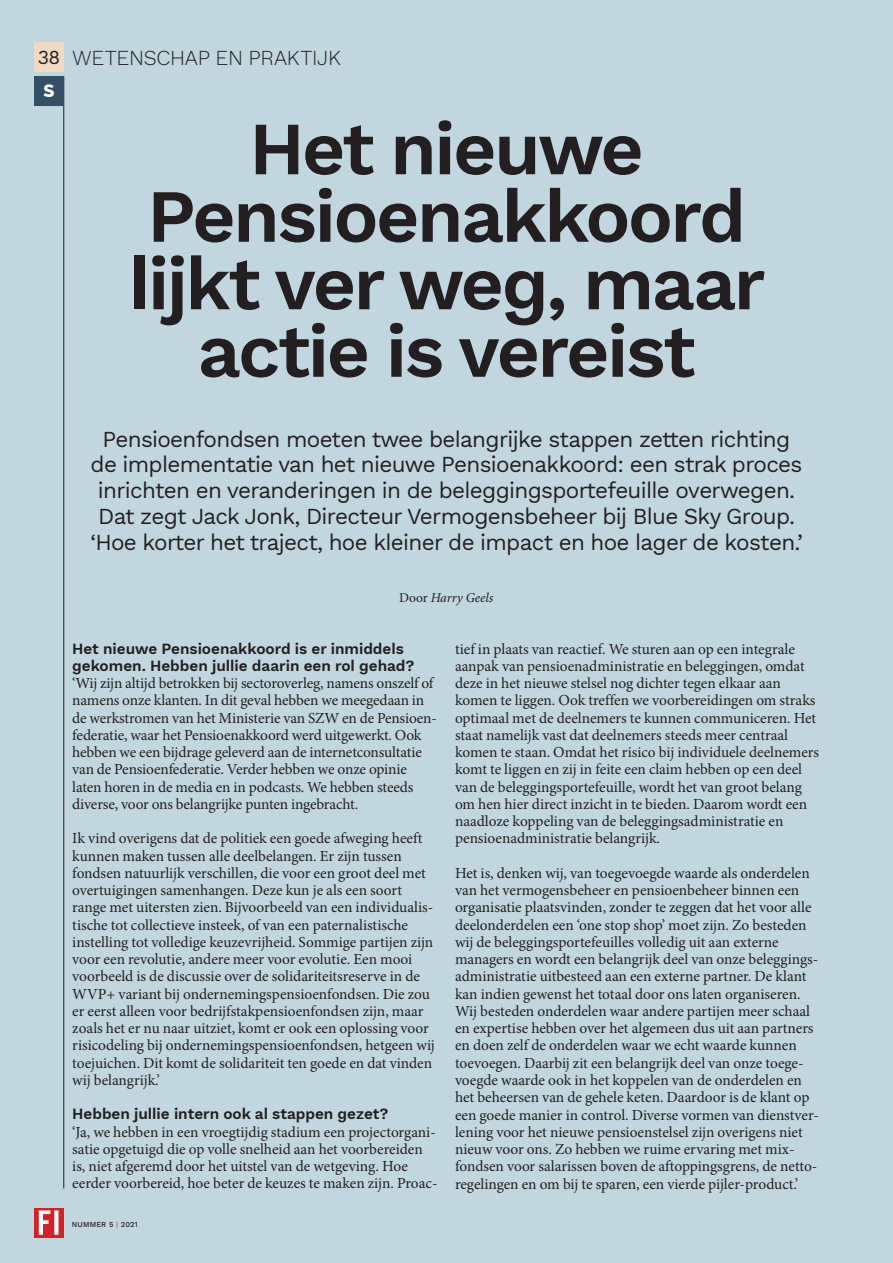
<style>
.page{position:relative;width:893px;height:1263px;background:#c2d6df}
.page>*{position:absolute;margin:0;border:0;box-sizing:border-box;transform-origin:0 0}
.t1{font:75px/67.5px "Work Sans";letter-spacing:-.03em;color:#231f20;text-align:center}
.t2{font:22.5px/25.8px "Work Sans";letter-spacing:-.03em;color:#231f20;text-align:center}
.t3{font:300 21px "Work Sans";letter-spacing:-.01em;color:#231f20}
.t4{font:19.5px "Work Sans";color:#231f20}
.t5{font:800 18px "Raleway";color:#fff}
.t6{font:15.3px/17.2px "Minion Pro";color:#231f20}
.t7{font:15.3px/17.2px "Work Sans";color:#231f20}
.t8{font:italic 13.5px "Minion Pro";color:#231f20}
.t9{font:7.5px "Work Sans";letter-spacing:.02em;color:#231f20}
.s1{font-style:normal}
.s2{color:#d1232a}
</style>
<div class="page">
<hr style="left:64px;top:77px;width:1px;height:1111px;background:#231f20">
<div style="left:34px;top:77px;width:30px;height:29px;background:#344f65"></div>
<div style="left:34px;top:43px;width:30px;height:29px;background:#f0dac4"></div>
<svg style="left:34px;top:1208px;width:30px;height:29px"></svg>
<svg style="left:39px;top:1210px;width:19px;height:25px"></svg>
<p class="t4" style="left:37px;top:43px;width:24px">38</p>
<p class="t5" style="left:43px;top:77px;width:13px">S</p>
<h3 class="t3" style="left:72px;top:42px;width:270px">WETENSCHAP EN PRAKTIJK</h3>
<h1 class="t1" style="left:129px;top:112px;width:638px">Het nieuwe<br>Pensioenakkoord lijkt ver weg, maar actie is vereist</h1>
<p class="t2" style="left:90px;top:425px;width:714px">Pensioenfondsen moeten twee belangrijke stappen zetten richting de implementatie van het nieuwe Pensioenakkoord: een strak proces inrichten en veranderingen in de beleggingsportefeuille overwegen.<br>Dat zegt Jack Jonk, Directeur Vermogensbeheer bij Blue Sky Group. ‘Hoe korter het traject, hoe kleiner de impact en hoe lager de kosten.’</p>
<p class="t8" style="left:399px;top:588px;width:96px"><span class="s1">Door</span> Harry Geels</p>
<p class="t7" style="left:72px;top:639px;width:344px">Het nieuwe Pensioenakkoord is er inmiddels gekomen. Hebben jullie daarin een rol gehad?</p>
<p class="t6" style="left:72px;top:675px;width:366px">‘Wij zijn altijd betrokken bij sectoroverleg, namens onszelf of namens onze klanten. In dit geval hebben we meegedaan in de werkstromen van het Ministerie van SZW en de Pensioen&shy;federatie, waar het Pensioenakkoord werd uitgewerkt. Ook hebben we een bijdrage geleverd aan de internetconsultatie van de Pensioenfederatie. Verder hebben we onze opinie laten horen in de media en in podcasts. We hebben steeds diverse, voor ons belangrijke punten ingebracht.</p>
<p class="t6" style="left:72px;top:830px;width:364px">Ik vind overigens dat de politiek een goede afweging heeft kunnen maken tussen alle deelbelangen. Er zijn tussen fondsen natuurlijk verschillen, die voor een groot deel met overtuigingen samenhangen. Deze kun je als een soort range met uitersten zien. Bijvoorbeeld van een individualis&shy;tische tot collectieve insteek, of van een paternalistische instelling tot volledige keuzevrijheid. Sommige partijen zijn voor een revolutie, andere meer voor evolutie. Een mooi voorbeeld is de discussie over de solidariteitsreserve in de WVP+ variant bij ondernemingspensioenfondsen. Die zou er eerst alleen voor bedrijfstakpensioenfondsen zijn, maar zoals het er nu naar uitziet, komt er ook een oplossing voor risicodeling bij ondernemingspensioenfondsen, hetgeen wij toejuichen. Dit komt de solidariteit ten goede en dat vinden wij belangrijk.’</p>
<p class="t7" style="left:72px;top:1105px;width:317px">Hebben jullie intern ook al stappen gezet?</p>
<p class="t6" style="left:72px;top:1123px;width:367px">‘Ja, we hebben in een vroegtijdig stadium een projectorgani&shy;satie opgetuigd die op volle snelheid aan het voorbereiden is, niet afgeremd door het uitstel van de wetgeving. Hoe eerder voorbereid, hoe beter de keuzes te maken zijn. Proac-</p>
<p class="t9" style="left:72px;top:1219px;width:67px">NUMMER 5 <span class="s2">|</span> 2021</p>
<p class="t6" style="left:455px;top:640px;width:366px">tief in plaats van reactief. We sturen aan op een integrale aanpak van pensioenadministratie en beleggingen, omdat deze in het nieuwe stelsel nog dichter tegen elkaar aan komen te liggen. Ook treffen we voorbereidingen om straks optimaal met de deelnemers te kunnen communiceren. Het staat namelijk vast dat deelnemers steeds meer centraal komen te staan. Omdat het risico bij individuele deelnemers komt te liggen en zij in feite een claim hebben op een deel van de beleggingsportefeuille, wordt het van groot belang om hen hier direct inzicht in te bieden. Daarom wordt een naadloze koppeling van de beleggingsadministratie en pensioenadministratie belangrijk.</p>
<p class="t6" style="left:455px;top:864px;width:365px">Het is, denken wij, van toegevoegde waarde als onderdelen van het vermogensbeheer en pensioenbeheer binnen een organisatie plaatsvinden, zonder te zeggen dat het voor alle deelonderdelen een ‘one stop shop’ moet zijn. Zo besteden wij de beleggingsportefeuilles volledig uit aan externe managers en wordt een belangrijk deel van onze beleggings&shy;administratie uitbesteed aan een externe partner. De klant kan indien gewenst het totaal door ons laten organiseren.<br>Wij besteden onderdelen waar andere partijen meer schaal en expertise hebben over het algemeen dus uit aan partners en doen zelf de onderdelen waar we echt waarde kunnen toevoegen. Daarbij zit een belangrijk deel van onze toege&shy;voegde waarde ook in het koppelen van de onderdelen en het beheersen van de gehele keten. Daardoor is de klant op een goede manier in control. Diverse vormen van dienstver&shy;lening voor het nieuwe pensioenstelsel zijn overigens niet nieuw voor ons. Zo hebben we ruime ervaring met mix&shy;fondsen voor salarissen boven de aftoppingsgrens, de netto&shy;regelingen en om bij te sparen, een vierde pijler-product.’</p>
</div>
